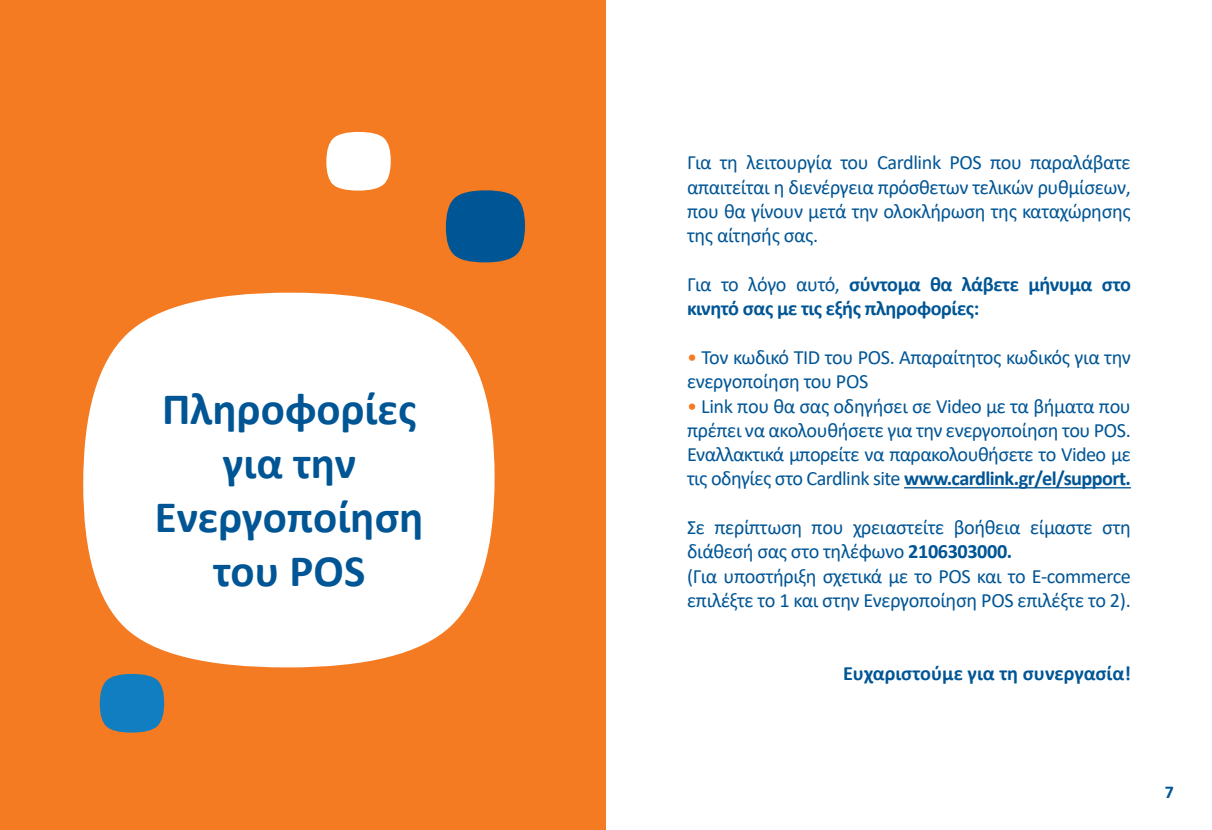
<style>
.page{position:relative;width:1212px;height:830px;background:#fff}
.page>*{position:absolute;margin:0;border:0;box-sizing:border-box;transform-origin:0 0}
.t1{font:700 45px/54px "Calibri";color:#005595;text-align:center}
.t2{font:20.25px/24.3px "Calibri";letter-spacing:-.02em;color:#005595;text-align:justify}
.t3{font:700 20.25px/24.3px "Calibri";letter-spacing:-.02em;color:#005595}
.t4{font:700 20.25px "Calibri";color:#005595}
.t5{font:700 18px "Calibri";color:#005595}
.s1{font-weight:400}
.s2{color:#f47b21}
.s3{font-weight:700}
</style>
<div class="page">
<div style="left:0;top:0;width:606px;height:829px;background:#f47b21"></div>
<svg style="left:83px;top:292px;width:412px;height:375px;background:#fdede1"></svg>
<svg style="left:446px;top:190px;width:79px;height:72px;background:#205a85"></svg>
<svg style="left:326px;top:132px;width:65px;height:58px;background:#fdede1"></svg>
<svg style="left:100px;top:673px;width:64px;height:59px;background:#307dab"></svg>
<hr style="left:904px;top:487px;width:227px;height:1px;background:#005595">
<h1 class="t1" style="left:155px;top:381px;width:270px">Πληροφορίες για την<br>Ενεργοποίηση του POS</h1>
<p class="t2" style="left:687px;top:150px;width:445px">Για τη λειτουργία του Cardlink POS που παραλάβατε απαιτείται η διενέργεια πρόσθετων τελικών ρυθμίσεων, που θα γίνουν μετά την ολοκλήρωση της καταχώρησης της αίτησής σας.</p>
<p class="t3" style="left:687px;top:271px;width:445px"><span class="s1">Για το λόγο αυτό,</span> σύντομα θα λάβετε μήνυμα στο κινητό σας με τις εξής πληροφορίες:</p>
<p class="t2" style="left:687px;top:344px;width:445px"><span class="s2">•</span> Τον κωδικό TID του POS. Απαραίτητος κωδικός για την ενεργοποίηση του POS</p>
<p class="t2" style="left:687px;top:393px;width:445px"><span class="s2">•</span> Link που θα σας οδηγήσει σε Video με τα βήματα που πρέπει να ακολουθήσετε για την ενεργοποίηση του POS.<br>Εναλλακτικά μπορείτε να παρακολουθήσετε το Video με τις οδηγίες στο Cardlink site <span class="s3">www.cardlink.gr/el/support.</span></p>
<p class="t2" style="left:687px;top:514px;width:445px;text-align:left">Σε περίπτωση που χρειαστείτε βοήθεια είμαστε στη διάθεσή σας στο τηλέφωνο <span class="s3">2106303000.<br></span>(Για υποστήριξη σχετικά με το POS και το E-commerce επιλέξτε το 1 και στην Ενεργοποίηση POS επιλέξτε το 2).</p>
<p class="t4" style="left:843px;top:658px;width:289px">Ευχαριστούμε για τη συνεργασία!</p>
<p class="t5" style="left:1165px;top:779px;width:11px">7</p>
</div>
